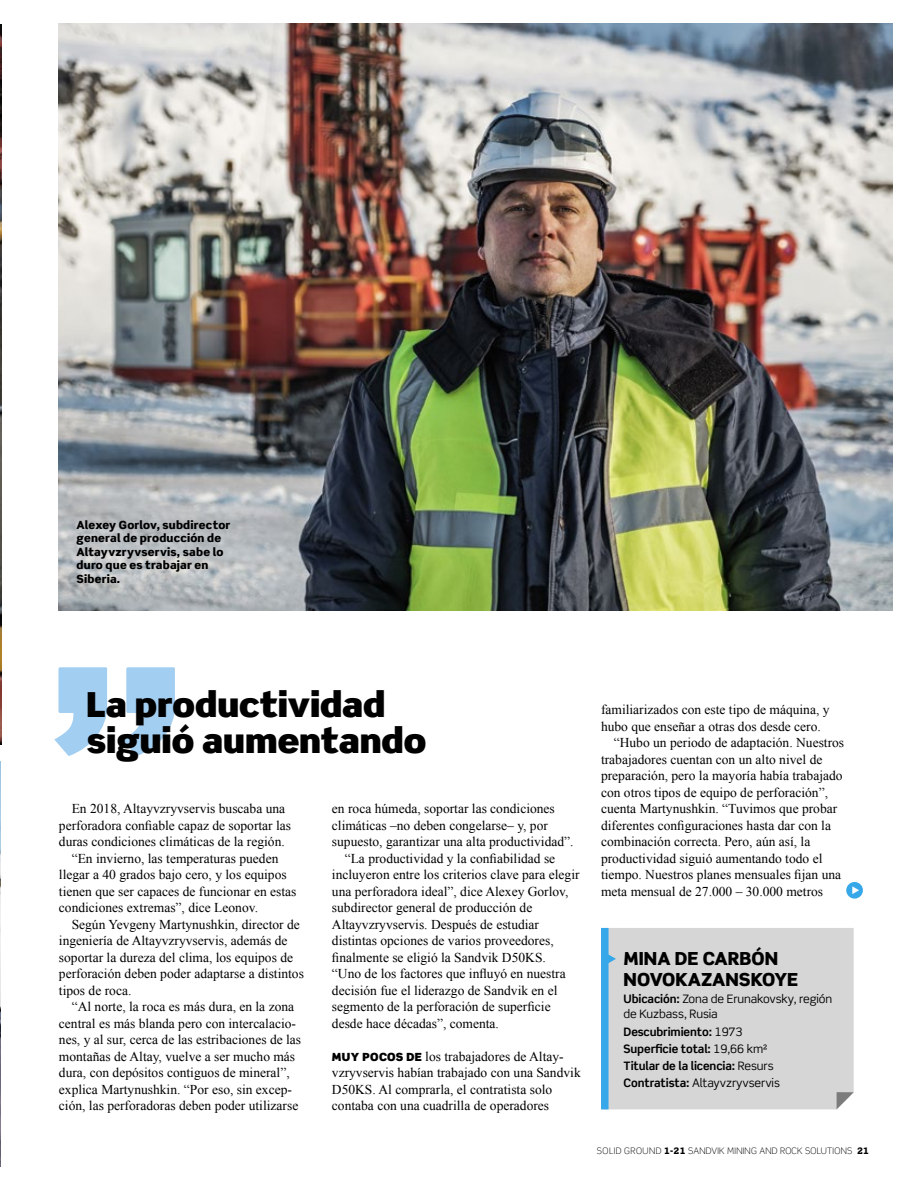
<style>
.page{position:relative;width:915px;height:1191px;background:#fff}
.page>*{position:absolute;margin:0;border:0;box-sizing:border-box;transform-origin:0 0}
.t1{font:900 34.5px/36px "Scene Pro";letter-spacing:-.005em;color:#000}
.t2{font:900 18px/21px "Scene Pro";color:#000}
.t3{font:13.5px/16.5px "Times New Roman WGL";color:#000}
.t4{font:700 11.7px/17.1px "Scene Pro";letter-spacing:-.01em;color:#000}
.t5{font:11.7px/15px "Scene Pro";letter-spacing:-.01em;color:#000}
.t6{font:900 11.25px/13.5px "Scene Pro";letter-spacing:.015em;color:#000}
.t7{font:300 9px "Scene Pro";letter-spacing:.025em;color:#000}
.s1{font-family:"Scene Pro";font-weight:900;font-size:11.25px}
.s2{font-weight:700}
.s3{font-weight:400}
.s4{font-weight:900}
</style>
<div class="page">
<img style="left:59px;top:23px;width:833px;height:587px">
<svg style="left:54px;top:667px;width:121px;height:89px"></svg>
<div style="left:608px;top:928px;width:245px;height:181px;background:#d6d6d6"></div>
<svg style="left:836px;top:1092px;width:17px;height:17px"></svg>
<svg style="left:608px;top:953px;width:7px;height:11px"></svg>
<div style="left:600px;top:928px;width:8px;height:181px;background:#36a7e9"></div>
<img style="left:0;top:761px;width:1px;height:405px">
<img style="left:0;top:24px;width:2px;height:720px">
<div style="left:846px;top:882px;width:16px;height:16px;background:#36a7e9;border-radius:50%"></div>
<p class="t6" style="left:77px;top:518px;width:155px">Alexey Gorlov, subdirector general de producción de<br>Altayvzryvservis, sabe lo duro que es trabajar en<br>Siberia.</p>
<h1 class="t1" style="left:87px;top:685px;width:341px">La productividad siguió aumentando</h1>
<p class="t3" style="left:72px;top:800px;width:215px">En 2018, Altayvzryvservis buscaba una</p>
<p class="t3" style="left:59px;top:817px;width:234px">perforadora confiable capaz de soportar las</p>
<p class="t3" style="left:59px;top:833px;width:227px">duras condiciones climáticas de la región.</p>
<p class="t3" style="left:72px;top:850px;width:208px">“En invierno, las temperaturas pueden</p>
<p class="t3" style="left:59px;top:866px;width:229px">llegar a 40 grados bajo cero, y los equipos</p>
<p class="t3" style="left:59px;top:883px;width:239px">tienen que ser capaces de funcionar en estas</p>
<p class="t3" style="left:59px;top:899px;width:200px">condiciones extremas”, dice Leonov.</p>
<p class="t3" style="left:72px;top:916px;width:229px">Según Yevgeny Martynushkin, director de</p>
<p class="t3" style="left:59px;top:932px;width:230px">ingeniería de Altayvzryvservis, además de</p>
<p class="t3" style="left:59px;top:948px;width:235px">soportar la dureza del clima, los equipos de</p>
<p class="t3" style="left:59px;top:965px;width:246px">perforación deben poder adaptarse a distintos</p>
<p class="t3" style="left:59px;top:981px;width:74px">tipos de roca.</p>
<p class="t3" style="left:72px;top:998px;width:224px">“Al norte, la roca es más dura, en la zona</p>
<p class="t3" style="left:59px;top:1014px;width:238px">central es más blanda pero con intercalacio-</p>
<p class="t3" style="left:59px;top:1031px;width:244px">nes, y al sur, cerca de las estribaciones de las</p>
<p class="t3" style="left:59px;top:1047px;width:238px">montañas de Altay, vuelve a ser mucho más</p>
<p class="t3" style="left:59px;top:1064px;width:232px">dura, con depósitos contiguos de mineral”,</p>
<p class="t3" style="left:59px;top:1080px;width:234px">explica Martynushkin. “Por eso, sin excep-</p>
<p class="t3" style="left:59px;top:1097px;width:241px">ción, las perforadoras deben poder utilizarse</p>
<p class="t3" style="left:332px;top:800px;width:224px">en roca húmeda, soportar las condiciones</p>
<p class="t3" style="left:332px;top:816px;width:217px">climáticas –no deben congelarse– y, por</p>
<p class="t3" style="left:332px;top:833px;width:243px">supuesto, garantizar una alta productividad”.</p>
<p class="t3" style="left:344px;top:849px;width:212px">“La productividad y la confiabilidad se</p>
<p class="t3" style="left:332px;top:866px;width:249px">incluyeron entre los criterios clave para elegir</p>
<p class="t3" style="left:332px;top:882px;width:238px">una perforadora ideal”, dice Alexey Gorlov,</p>
<p class="t3" style="left:332px;top:899px;width:202px">subdirector general de producción de</p>
<p class="t3" style="left:332px;top:915px;width:208px">Altayvzryvservis. Después de estudiar</p>
<p class="t3" style="left:332px;top:932px;width:223px">distintas opciones de varios proveedores,</p>
<p class="t3" style="left:332px;top:948px;width:215px">finalmente se eligió la Sandvik D50KS.</p>
<p class="t3" style="left:332px;top:965px;width:235px">“Uno de los factores que influyó en nuestra</p>
<p class="t3" style="left:332px;top:981px;width:227px">decisión fue el liderazgo de Sandvik en el</p>
<p class="t3" style="left:332px;top:998px;width:220px">segmento de la perforación de superficie</p>
<p class="t3" style="left:332px;top:1014px;width:168px">desde hace décadas”, comenta.</p>
<p class="t3" style="left:332px;top:1048px;width:250px"><span class="s1">MUY POCOS DE</span> los trabajadores de Altay&shy;vzryvservis habían trabajado con una Sandvik D50KS. Al comprarla, el contratista solo contaba con una cuadrilla de operadores</p>
<p class="t3" style="left:600px;top:701px;width:230px">familiarizados con este tipo de máquina, y</p>
<p class="t3" style="left:600px;top:718px;width:221px">hubo que enseñar a otras dos desde cero.</p>
<p class="t3" style="left:613px;top:734px;width:232px">“Hubo un periodo de adaptación. Nuestros</p>
<p class="t3" style="left:600px;top:751px;width:223px">trabajadores cuentan con un alto nivel de</p>
<p class="t3" style="left:600px;top:767px;width:243px">preparación, pero la mayoría había trabajado</p>
<p class="t3" style="left:600px;top:784px;width:228px">con otros tipos de equipo de perforación”,</p>
<p class="t3" style="left:600px;top:800px;width:238px">cuenta Martynushkin. “Tuvimos que probar</p>
<p class="t3" style="left:600px;top:816px;width:231px">diferentes configuraciones hasta dar con la</p>
<p class="t3" style="left:600px;top:833px;width:211px">combinación correcta. Pero, aún así, la</p>
<p class="t3" style="left:600px;top:849px;width:223px">productividad siguió aumentando todo el</p>
<p class="t3" style="left:600px;top:866px;width:241px">tiempo. Nuestros planes mensuales fijan una</p>
<p class="t3" style="left:600px;top:882px;width:223px">meta mensual de 27.000 – 30.000 metros</p>
<h2 class="t2" style="left:623px;top:948px;width:176px">MINA DE CARBÓN<br>NOVOKAZANSKOYE</h2>
<p class="t5" style="left:623px;top:991px;width:210px"><span class="s2">Ubicación:</span> Zona de Erunakovsky, región de Kuzbass, Rusia</p>
<p class="t4" style="left:623px;top:1022px;width:158px">Descubrimiento: <span class="s3">1973<br></span>Superficie total: <span class="s3">19,66 km2<br></span>Titular de la licencia: <span class="s3">Resurs<br></span>Contratista: <span class="s3">Altayvzryvservis</span></p>
<p class="t7" style="left:596px;top:1145px;width:273px">SOLID GROUND <span class="s4">1-21</span> SANDVIK MINING AND ROCK SOLUTIONS <span class="s4">21</span></p>
</div>
